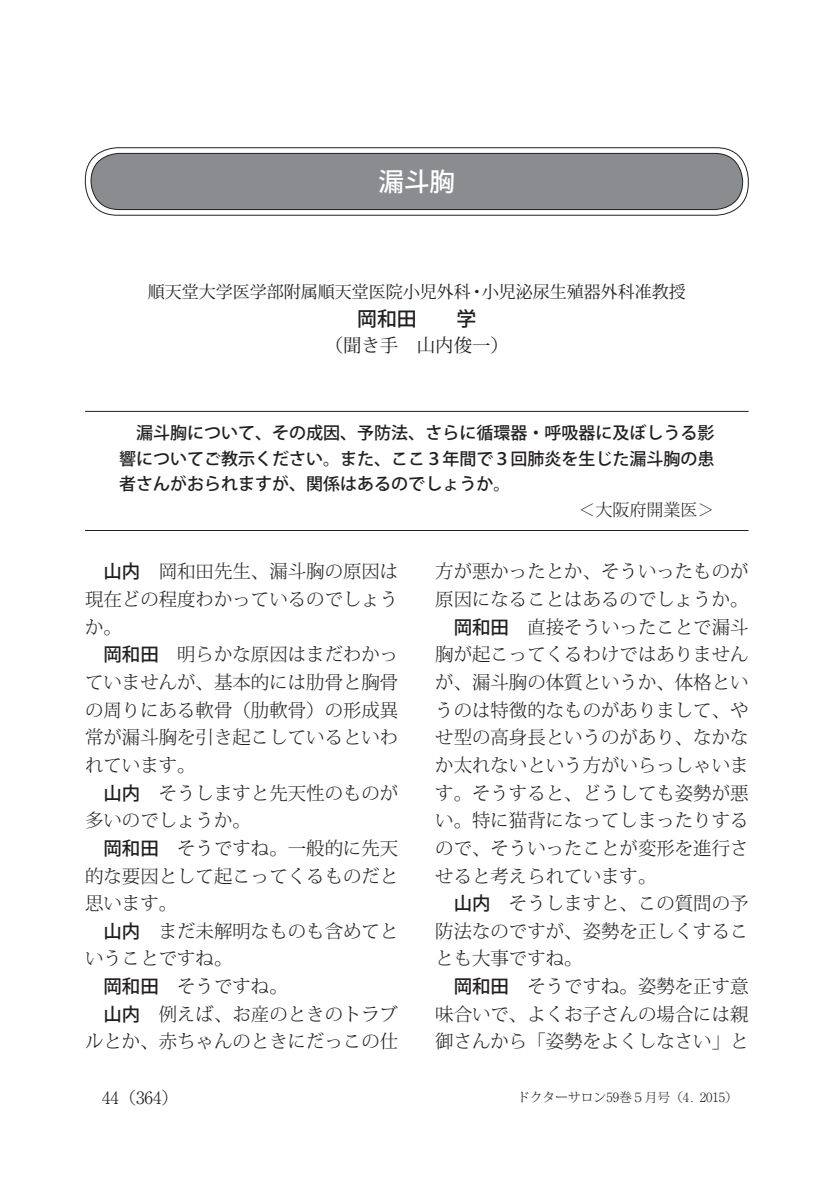
<style>
.page{position:relative;width:828px;height:1191px;background:#fff}
.page>*{position:absolute;margin:0;border:0;box-sizing:border-box;transform-origin:0 0}
.t1{font:500 25.6px "Koz Go Pro";color:#fff}
.t2{font:500 19.8px "Koz Go Pro";color:#231f20}
.t3{font:300 18.4px "Koz Min Pro";color:#231f20}
.t4{font:18.4px "Koz Min Pro";color:#231f20}
.t5{font:500 17px "Koz Go Pro";color:#231f20}
.t6{font:17px "Koz Min Pro";color:#231f20}
.t7{font:300 17px "Koz Min Pro";color:#231f20}
.t8{font:300 17px "Ryumin Pro";color:#231f20}
.t9{font:300 12.8px "Koz Min Pro";color:#231f20}
.s1{font-family:"Ryumin Pro"}
.s2{font-family:"Koz Go Pro";font-weight:500}
.s3{font-family:"Koz Min Pro"}
</style>
<div class="page">
<div style="left:85px;top:147px;width:663px;height:68px;border:1px solid #231f20;border-radius:32px"></div>
<div style="left:91px;top:153px;width:651px;height:56px;background:#8a8c8f;border-radius:28px"></div>
<div style="left:91px;top:153px;width:652px;height:57px;border:1px solid #231f20;border-radius:28px"></div>
<hr style="left:85px;top:411px;width:663px;height:1px;background:#231f20">
<hr style="left:85px;top:530px;width:663px;height:1px;background:#231f20">
<p class="t1" style="left:378px;top:165px;width:78px">漏斗胸</p>
<p class="t6" style="left:148px;top:279px;width:540px">順天堂大学医学部附属順天堂医院小児外科・小児泌尿生殖器外科准教授</p>
<p class="t2" style="left:357px;top:306px;width:121px">岡和田　　学</p>
<p class="t4" style="left:325px;top:332px;width:186px">（聞き手 山内俊一）</p>
<p class="t5" style="left:119px;top:422px;width:597px">　漏斗胸について、その成因、予防法、さらに循環器・呼吸器に及ぼしうる影</p>
<p class="t5" style="left:119px;top:447px;width:597px">響についてご教示ください。また、ここ３年間で３回肺炎を生じた漏斗胸の患</p>
<p class="t5" style="left:119px;top:473px;width:393px">者さんがおられますが、関係はあるのでしょうか。</p>
<p class="t7" style="left:578px;top:497px;width:138px"><span class="s1">＜</span>大阪府開業医<span class="s1">＞</span></p>
<p class="t3" style="left:103px;top:558px;width:296px"><span class="s2">山内</span> 岡和田先生、漏斗胸の原因は</p>
<p class="t3" style="left:85px;top:586px;width:315px">現在どの程度わかっているのでしょう</p>
<p class="t3" style="left:85px;top:614px;width:38px">か。</p>
<p class="t3" style="left:103px;top:641px;width:296px"><span class="s2">岡和田</span> 明らかな原因はまだわかっ</p>
<p class="t3" style="left:85px;top:669px;width:315px">ていませんが、基本的には肋骨と胸骨</p>
<p class="t3" style="left:85px;top:697px;width:315px">の周りにある軟骨（肋軟骨）の形成異</p>
<p class="t3" style="left:85px;top:724px;width:315px">常が漏斗胸を引き起こしているといわ</p>
<p class="t3" style="left:85px;top:752px;width:112px">れています。</p>
<p class="t3" style="left:103px;top:780px;width:296px"><span class="s2">山内</span> そうしますと先天性のものが</p>
<p class="t3" style="left:85px;top:807px;width:167px">多いのでしょうか。</p>
<p class="t3" style="left:103px;top:835px;width:296px"><span class="s2">岡和田</span> そうですね。一般的に先天</p>
<p class="t3" style="left:85px;top:863px;width:315px">的な要因として起こってくるものだと</p>
<p class="t3" style="left:85px;top:890px;width:94px">思います。</p>
<p class="t3" style="left:103px;top:918px;width:296px"><span class="s2">山内</span> まだ未解明なものも含めてと</p>
<p class="t3" style="left:85px;top:945px;width:149px">いうことですね。</p>
<p class="t3" style="left:103px;top:973px;width:186px"><span class="s2">岡和田</span> そうですね。</p>
<p class="t3" style="left:103px;top:1001px;width:296px"><span class="s2">山内</span> 例えば、お産のときのトラブ</p>
<p class="t3" style="left:85px;top:1028px;width:315px">ルとか、赤ちゃんのときにだっこの仕</p>
<p class="t3" style="left:435px;top:558px;width:315px">方が悪かったとか、そういったものが</p>
<p class="t3" style="left:435px;top:586px;width:315px">原因になることはあるのでしょうか。</p>
<p class="t3" style="left:454px;top:614px;width:296px"><span class="s2">岡和田</span> 直接そういったことで漏斗</p>
<p class="t3" style="left:435px;top:641px;width:315px">胸が起こってくるわけではありません</p>
<p class="t3" style="left:435px;top:669px;width:315px">が、漏斗胸の体質というか、体格とい</p>
<p class="t3" style="left:435px;top:697px;width:315px">うのは特徴的なものがありまして、や</p>
<p class="t3" style="left:435px;top:724px;width:315px">せ型の高身長というのがあり、なかな</p>
<p class="t3" style="left:435px;top:752px;width:315px">か太れないという方がいらっしゃいま</p>
<p class="t3" style="left:435px;top:780px;width:315px">す。そうすると、どうしても姿勢が悪</p>
<p class="t3" style="left:435px;top:807px;width:315px">い。特に猫背になってしまったりする</p>
<p class="t3" style="left:435px;top:835px;width:315px">ので、そういったことが変形を進行さ</p>
<p class="t3" style="left:435px;top:863px;width:223px">せると考えられています。</p>
<p class="t3" style="left:454px;top:890px;width:296px"><span class="s2">山内</span> そうしますと、この質問の予</p>
<p class="t3" style="left:435px;top:918px;width:315px">防法なのですが、姿勢を正しくするこ</p>
<p class="t3" style="left:435px;top:945px;width:149px">とも大事ですね。</p>
<p class="t3" style="left:454px;top:973px;width:296px"><span class="s2">岡和田</span> そうですね。姿勢を正す意</p>
<p class="t3" style="left:435px;top:1001px;width:315px">味合いで、よくお子さんの場合には親</p>
<p class="t3" style="left:435px;top:1028px;width:315px">御さんから「姿勢をよくしなさい」と</p>
<p class="t8" style="left:102px;top:1084px;width:78px">44<span class="s3">（</span>364<span class="s3">）</span></p>
<p class="t9" style="left:517px;top:1088px;width:222px">ドクターサロン<span class="s1">59</span>巻<span class="s1">５</span>月号（<span class="s1">4. 2015</span>）</p>
</div>
